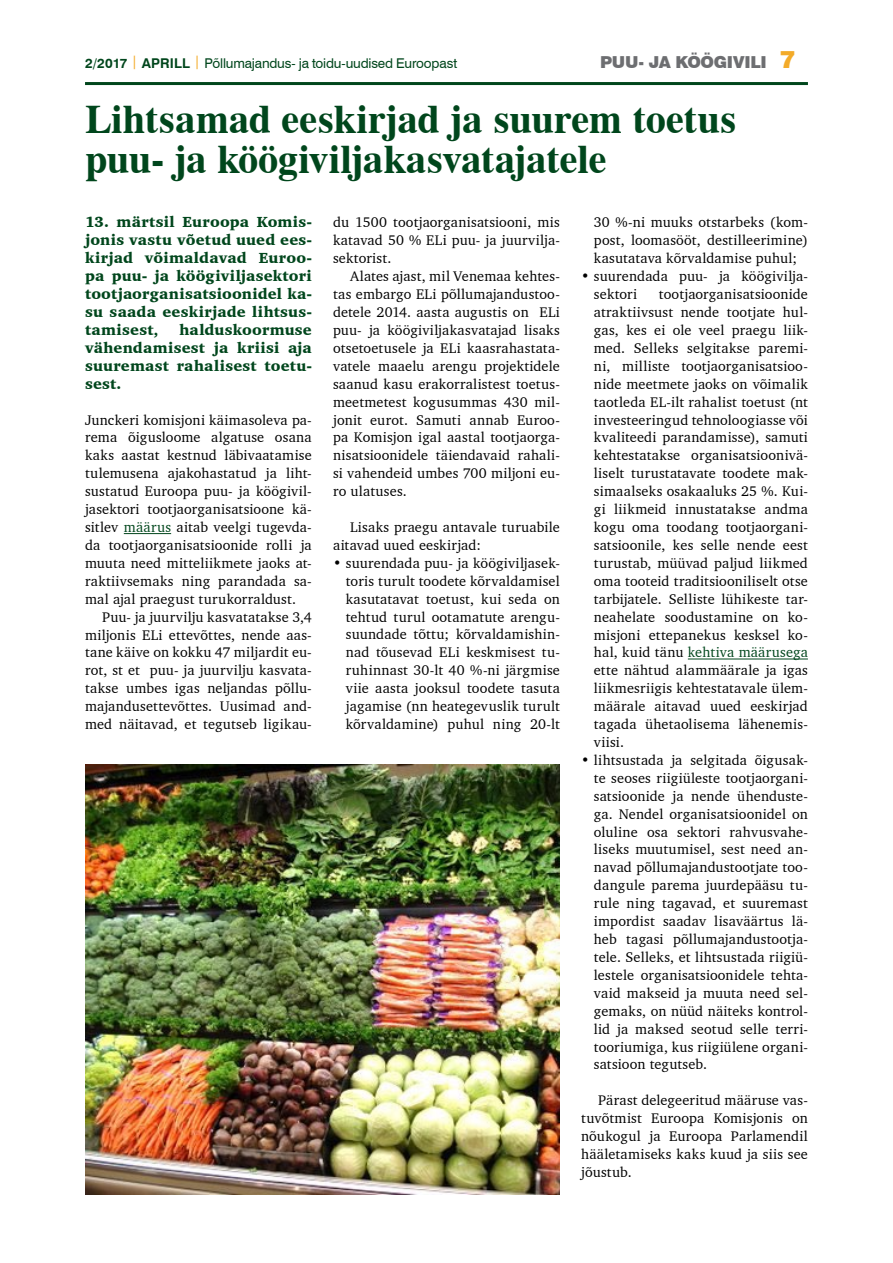
<style>
.page{position:relative;width:893px;height:1263px;background:#fff}
.page>*{position:absolute;margin:0;border:0;box-sizing:border-box;transform-origin:0 0}
.t1{font:700 40.5px/40.5px "Dutch 801 BT";letter-spacing:-.01em;color:#00461c}
.t2{font:900 16.5px "Swiss 721 BT";letter-spacing:-.025em;color:#6d6e71}
.t3{font:900 15px/17.9px "Charter BT";letter-spacing:.015em;color:#00461c;text-align:justify}
.t4{font:14.25px/17.9px "Charter BT";letter-spacing:.015em;color:#000;text-align:justify}
.t5{font:13.5px "Swiss 721 BT";letter-spacing:-.015em;color:#00461c}
.s1{font-weight:700}
.s2{color:#f3ab29}
.s3{font-size:24px;color:#f3ab29}
.s4{color:#00461c}
</style>
<div class="page">
<hr style="left:85px;top:82px;width:723px;height:3px;background:#00461c">
<hr style="left:124px;top:533px;width:47px;height:1px;background:#00461c">
<hr style="left:688px;top:658px;width:120px;height:1px;background:#00461c">
<img style="left:85px;top:765px;width:475px;height:430px">
<p class="t5" style="left:85px;top:54px;width:374px"><span class="s1">2/2017</span> <span class="s2">|</span> <span class="s1">APRILL</span> <span class="s2">|</span> Põllumajandus- ja toidu-uudised Euroopast</p>
<p class="t2" style="left:600px;top:52px;width:197px">PUU- JA KÖÖGIVILI <span class="s3">7</span></p>
<h1 class="t1" style="left:85px;top:98px;width:653px">Lihtsamad eeskirjad ja suurem toetus puu- ja köögiviljakasvatajatele</h1>
<p class="t3" style="left:85px;top:213px;width:228px">13. märtsil Euroopa Komis&shy;jonis vastu võetud uued ees&shy;kirjad võimaldavad Euroo&shy;pa puu- ja köögiviljasektori tootjaorganisatsioonidel ka&shy;su saada eeskirjade lihtsus&shy;tamisest,</p>
<p class="t4" style="left:333px;top:213px;width:228px">du 1500 tootjaorganisatsiooni, mis katavad 50 % ELi puu- ja juurvilja&shy;sektorist.</p>
<p class="t4" style="left:333px;top:267px;width:228px;text-indent:17px">Alates ajast, mil Venemaa kehtes&shy;tas embargo ELi põllumajandustoo&shy;detele 2014. aasta augustis on ELi puu- ja köögiviljakasvatajad lisaks otsetoetusele ja ELi kaasrahastata&shy;vatele maaelu arengu projektidele saanud kasu erakorralistest toetus&shy;meetmetest kogusummas 430 mil&shy;jonit eurot. Samuti annab Euroo&shy;pa Komisjon igal aastal tootjaorga&shy;nisatsioonidele täiendavaid rahali&shy;si vahendeid umbes 700 miljoni eu&shy;ro ulatuses.</p>
<p class="t4" style="left:333px;top:518px;width:228px;text-indent:17px">Lisaks praegu antavale turuabile aitavad uued eeskirjad:</p>
<p class="t4" style="left:346px;top:554px;width:216px;text-indent:-13px">• suurendada puu- ja köögiviljasek&shy;toris turult toodete kõrvaldamisel kasutatavat toetust, kui seda on tehtud turul ootamatute arengu&shy;suundade tõttu; kõrvaldamishin&shy;nad tõusevad ELi keskmisest tu&shy;ruhinnast 30-lt 40 %-ni järgmise viie aasta jooksul toodete tasuta jagamise (nn heategevuslik turult kõrvaldamine) puhul ning 20-lt</p>
<p class="t4" style="left:594px;top:213px;width:216px">30 %-ni muuks otstarbeks (kom&shy;post, loomasööt, destilleerimine) kasutatava kõrvaldamise puhul;</p>
<p class="t4" style="left:594px;top:267px;width:216px;text-indent:-13px">• suurendada puu- ja köögivilja&shy;sektori</p>
<p class="t4" style="left:594px;top:285px;width:216px;text-indent:65px">tootjaorganisatsioonide atraktiivsust nende tootjate hul&shy;gas, kes ei ole veel praegu liik&shy;med. Selleks selgitakse paremi&shy;ni, milliste tootjaorganisatsioo&shy;nide meetmete jaoks on võimalik taotleda EL-ilt rahalist toetust (nt investeeringud tehnoloogiasse või kvaliteedi parandamisse), samuti kehtestatakse organisatsioonivä&shy;liselt turustatavate toodete mak&shy;simaalseks osakaaluks 25 %. Kui&shy;gi liikmeid innustatakse andma kogu oma toodang tootjaorgani&shy;satsioonile, kes selle nende eest turustab, müüvad paljud liikmed oma tooteid traditsiooniliselt otse tarbijatele. Selliste lühikeste tar&shy;neahelate soodustamine on ko&shy;misjoni ettepanekus kesksel ko&shy;hal, kuid tänu <span class="s4">kehtiva määrusega </span>ette nähtud alammäärale ja igas liikmesriigis kehtestatavale ülem&shy;määrale aitavad uued eeskirjad tagada ühetaolisema lähenemis&shy;viisi.</p>
<p class="t4" style="left:594px;top:751px;width:216px;text-indent:-13px">• lihtsustada ja selgitada õigusak&shy;te seoses riigiüleste tootjaorgani&shy;satsioonide ja nende ühenduste&shy;ga. Nendel organisatsioonidel on oluline osa sektori rahvusvahe&shy;liseks muutumisel, sest need an&shy;navad põllumajandustootjate too&shy;dangule parema juurdepääsu tu&shy;rule ning tagavad, et suuremast impordist saadav lisaväärtus lä&shy;heb tagasi põllumajandustootja&shy;tele. Selleks, et lihtsustada riigiü&shy;lestele organisatsioonidele tehta&shy;vaid makseid ja muuta need sel&shy;gemaks, on nüüd näiteks kontrol&shy;lid ja maksed seotud selle terri&shy;tooriumiga, kus riigiülene organi&shy;satsioon tegutseb.</p>
<p class="t4" style="left:581px;top:1091px;width:228px;text-indent:17px">Pärast delegeeritud määruse vas&shy;tuvõtmist Euroopa Komisjonis on nõukogul ja Euroopa Parlamendil hääletamiseks kaks kuud ja siis see jõustub.</p>
<p class="t3" style="left:85px;top:321px;width:228px;text-indent:94px">halduskoormuse vähendamisest ja kriisi aja suuremast rahalisest toetu&shy;sest.</p>
<p class="t4" style="left:85px;top:410px;width:228px">Junckeri komisjoni käimasoleva pa&shy;rema õigusloome algatuse osana kaks aastat kestnud läbivaatamise tulemusena ajakohastatud ja liht&shy;sustatud Euroopa puu- ja köögivil&shy;jasektori tootjaorganisatsioone kä&shy;sitlev <span class="s4">määrus</span> aitab veelgi tugevda&shy;da tootjaorganisatsioonide rolli ja muuta need mitteliikmete jaoks at&shy;raktiivsemaks ning parandada sa&shy;mal ajal praegust turukorraldust.</p>
<p class="t4" style="left:85px;top:607px;width:228px;text-indent:17px">Puu- ja juurvilju kasvatatakse 3,4 miljonis ELi ettevõttes, nende aas&shy;tane käive on kokku 47 miljardit eu&shy;rot, st et puu- ja juurvilju kasvata&shy;takse umbes igas neljandas põllu&shy;majandusettevõttes. Uusimad and&shy;med näitavad, et tegutseb ligikau-</p>
</div>
